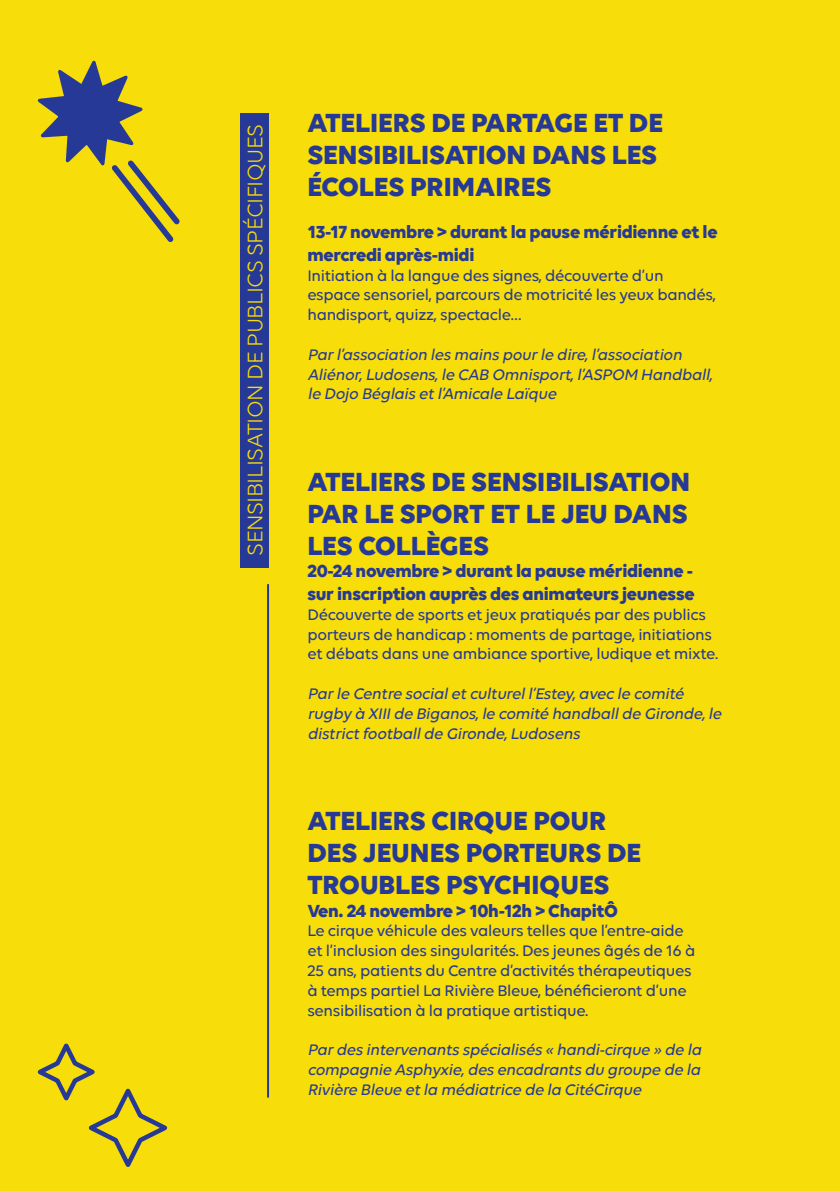
<style>
.page{position:relative;width:840px;height:1191px;background:#fff}
.page>*{position:absolute;margin:0;border:0;box-sizing:border-box;transform-origin:0 0}
.Nom_d_événement{font:700 28.2px/32px "Volte";color:#263996}
.Date{font:22.8px "Volte";letter-spacing:-.02em;color:#f7dd09}
.Date-2{font:700 18.8px/22.6px "Volte";letter-spacing:-.02em;color:#263996}
.Lieu{font:500 16.4px/19.8px "Volte";letter-spacing:-.02em;color:#263996}
.Lieu-2{font:italic 500 16.4px/19.8px "Volte";color:#263996}
</style>
<div class="page">
<div style="left:0;top:0;width:839px;height:1191px;background:#f7dd09"></div>
<svg style="left:37px;top:60px;width:143px;height:182px"></svg>
<svg style="left:37px;top:1043px;width:131px;height:124px"></svg>
<hr style="left:267px;top:584px;width:2px;height:513px;background:#263996">
<div style="left:240px;top:113px;width:29px;height:454px;background:#263996"></div>
<p class="Date" style="left:242px;top:556px;width:433px;rotate:-90deg">SENSIBILISATION DE PUBLICS SPÉCIFIQUES</p>
<p class="Nom_d_événement" style="left:307px;top:106px;width:357px">ATELIERS DE PARTAGE ET DE<br>SENSIBILISATION DANS LES<br>ÉCOLES PRIMAIRES</p>
<p class="Date-2" style="left:307px;top:220px;width:411px">13-17 novembre &gt; durant la pause méridienne et le mercredi après-midi</p>
<p class="Lieu" style="left:307px;top:265px;width:410px">Initiation à la langue des signes, découverte d’un espace sensoriel, parcours de motricité les yeux bandés, handisport, quizz, spectacle…</p>
<p class="Lieu-2" style="left:307px;top:344px;width:410px">Parl’association les mains pourle dire,l’association<br>Aliénor,Ludosens,le CAB Omnisport,l’ASPOM Handball, le Dojo Béglais etl’Amicale Laïque</p>
<p class="Nom_d_événement" style="left:307px;top:465px;width:384px;text-align:justify">ATELIERS DE SENSIBILISATION PAR LE SPORT ET LE JEU DANS LES COLLÈGES</p>
<p class="Date-2" style="left:307px;top:559px;width:388px">20-24 novembre &gt; durant la pause méridienne - sur inscription auprès des animateurs jeunesse</p>
<p class="Lieu" style="left:307px;top:604px;width:412px">Découverte de sports et jeux pratiqués par des publics porteurs de handicap : moments de partage, initiations et débats dans une ambiance sportive, ludique et mixte.</p>
<p class="Lieu-2" style="left:307px;top:683px;width:419px">Parle Centre socialetculturell’Estey,avec le comité rugby à XIIIde Biganos,le comité handballde Gironde,le districtfootballde Gironde,Ludosens</p>
<p class="Nom_d_événement" style="left:307px;top:804px;width:335px">ATELIERS CIRQUE POUR<br>DES JEUNES PORTEURS DE<br>TROUBLES PSYCHIQUES</p>
<p class="Date-2" style="left:307px;top:898px;width:312px">Ven. 24 novembre &gt; 10h-12h &gt; ChapitÔ</p>
<p class="Lieu" style="left:307px;top:920px;width:389px">Le cirque véhicule des valeurs telles que l’entre-aide et l’inclusion des singularités. Des jeunes âgés de 16 à 25 ans, patients du Centre d’activités thérapeutiques à temps partiel La Rivière Bleue, bénéficieront d’une sensibilisation à la pratique artistique.</p>
<p class="Lieu-2" style="left:307px;top:1039px;width:398px;text-align:justify">Pardes intervenants spécialisés « handi-cirque » de la compagnie Asphyxie,des encadrants du groupe de la Rivière Bleue etla médiatrice de la CitéCirque</p>
</div>
